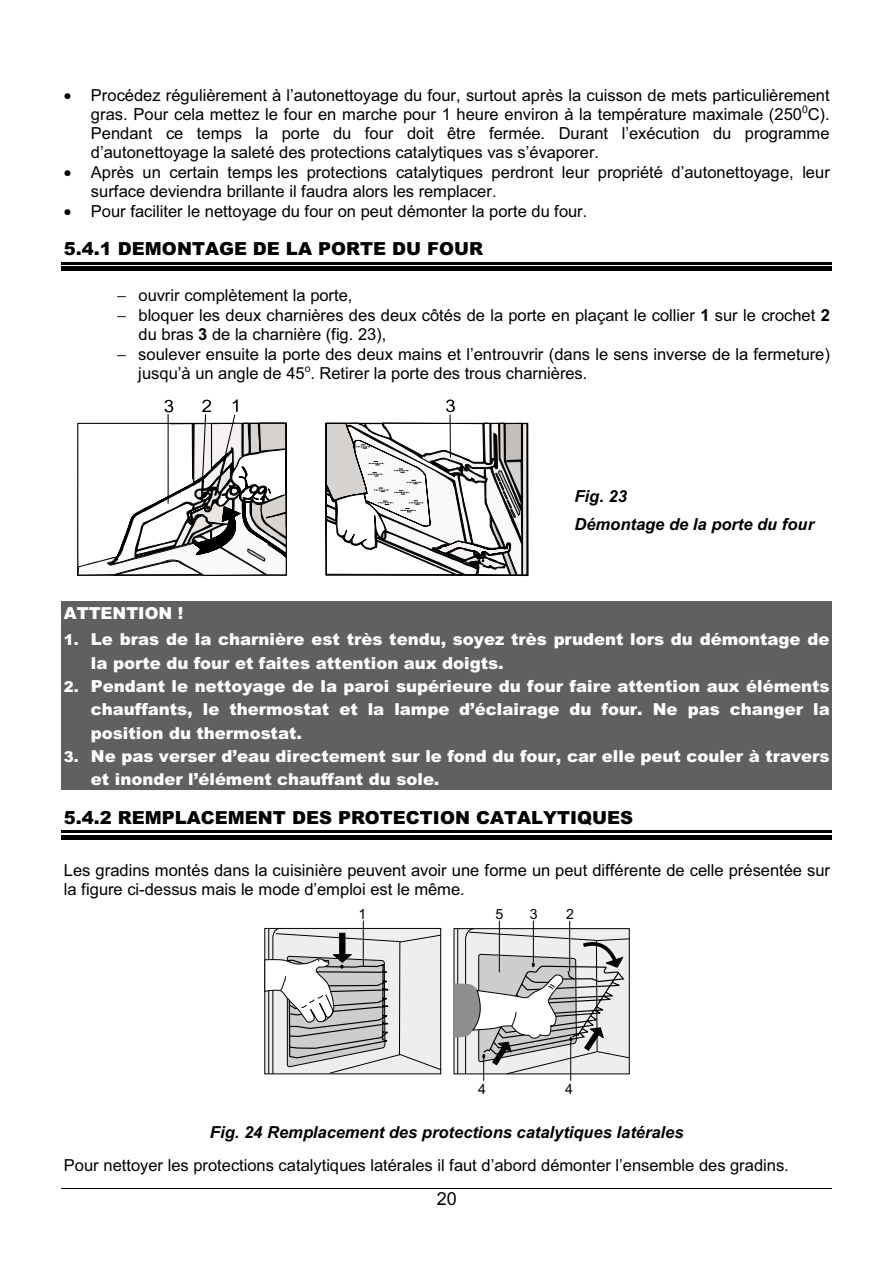
<style>
.page{position:relative;width:893px;height:1263px;background:#fff}
.page>*{position:absolute;margin:0;border:0;box-sizing:border-box;transform-origin:0 0}
.t1{font:900 18px "Arial";color:#000}
.t2{font:18px "Arial";color:#000}
.t3{font:16.5px/19px "Arial";color:#000}
.t4{font:900 16.5px/23.2px "Arial";letter-spacing:-.005em;color:#fff}
.t5{font:italic 700 16.5px/27.9px "Arial";color:#000}
.t6{font:14.1px "Arial CE";color:#000}
.t7{font:10.5px "Arial";color:#000}
.s1{font-weight:700}
.s2{font-size:15px}
</style>
<div class="page">
<hr style="left:62px;top:1189px;width:770px;height:1px;background:#000">
<div style="left:62px;top:266px;width:769px;height:5px;background:#000"></div>
<hr style="left:62px;top:262px;width:769px;height:2px;background:#000">
<div style="left:62px;top:601px;width:769px;height:26px;background:#606060"></div>
<div style="left:62px;top:627px;width:769px;height:24px;background:#606060"></div>
<div style="left:62px;top:651px;width:769px;height:23px;background:#606060"></div>
<div style="left:62px;top:674px;width:769px;height:23px;background:#606060"></div>
<div style="left:62px;top:697px;width:769px;height:23px;background:#606060"></div>
<div style="left:62px;top:720px;width:769px;height:24px;background:#606060"></div>
<div style="left:62px;top:744px;width:769px;height:23px;background:#606060"></div>
<div style="left:62px;top:767px;width:769px;height:23px;background:#606060"></div>
<div style="left:62px;top:835px;width:769px;height:5px;background:#000"></div>
<hr style="left:62px;top:831px;width:769px;height:2px;background:#000">
<hr style="left:533px;top:921px;width:1px;height:41px;background:#000">
<hr style="left:499px;top:921px;width:1px;height:51px;background:#000">
<hr style="left:363px;top:921px;width:1px;height:46px;background:#000">
<hr style="left:569px;top:921px;width:1px;height:51px;background:#000">
<svg style="left:264px;top:928px;width:366px;height:153px"></svg>
<svg style="left:325px;top:422px;width:203px;height:155px"></svg>
<hr style="left:449px;top:414px;width:2px;height:43px;background:#000">
<svg style="left:446px;top:400px;width:9px;height:12px"></svg>
<svg style="left:77px;top:399px;width:210px;height:177px"></svg>
<p class="t3" style="left:64px;top:88px;width:767px;text-align:right">• Procédez régulièrement à l’autonettoyage du four, surtout après la cuisson de mets particulièrement gras. Pour cela mettez le four en marche pour 1 heure environ à la température maximale (250 C).</p>
<p class="t7" style="left:802px;top:105px;width:7px">0</p>
<p class="t3" style="left:91px;top:126px;width:740px">Pendant ce temps la porte du four doit être fermée. Durant l’exécution du programme d’autonettoyage la saleté des protections catalytiques vas s’évaporer.</p>
<p class="t3" style="left:91px;top:165px;width:740px;text-indent:-27px">• Après un certain temps les protections catalytiques perdront leur propriété d’autonettoyage, leur surface deviendra brillante il faudra alors les remplacer.</p>
<p class="t3" style="left:64px;top:204px;width:525px">• Pour faciliter le nettoyage du four on peut démonter la porte du four.</p>
<p class="t1" style="left:64px;top:242px;width:420px">5.4.1 DEMONTAGE DE LA PORTE DU FOUR</p>
<p class="t3" style="left:117px;top:287px;width:237px">− ouvrir complètement la porte,</p>
<p class="t3" style="left:117px;top:307px;width:714px">− bloquer les deux charnières des deux côtés de la porte en plaçant le collier <span class="s1">1</span> sur le crochet <span class="s1">2</span></p>
<p class="t3" style="left:138px;top:326px;width:249px">du bras <span class="s1">3</span> de la charnière (fig. 23),</p>
<p class="t3" style="left:117px;top:346px;width:714px">− soulever ensuite la porte des deux mains et l’entrouvrir (dans le sens inverse de la fermeture)</p>
<p class="t3" style="left:138px;top:366px;width:450px">jusqu’à un angle de 45 . Retirer la porte des trous charnières.</p>
<p class="t7" style="left:305px;top:364px;width:7px">o</p>
<p class="t5" style="left:574px;top:484px;width:241px">Fig. 23<br>Démontage de la porte du four</p>
<p class="t4" style="left:64px;top:603px;width:121px">ATTENTION !</p>
<p class="t4" style="left:91px;top:630px;width:740px;text-indent:-27px"><span class="s2">1.</span> Le bras de la charnière est très tendu, soyez très prudent lors du démontage de la porte du four et faites attention aux doigts.</p>
<p class="t4" style="left:91px;top:676px;width:740px;text-align:justify;text-indent:-27px"><span class="s2">2.</span> Pendant le nettoyage de la paroi supérieure du four faire attention aux éléments chauffants, le thermostat et la lampe d’éclairage du four. Ne pas changer la position du thermostat.</p>
<p class="t4" style="left:91px;top:746px;width:740px;text-indent:-27px"><span class="s2">3.</span> Ne pas verser d’eau directement sur le fond du four, car elle peut couler à travers et inonder l’élément chauffant du sole.</p>
<p class="t1" style="left:64px;top:811px;width:570px">5.4.2 REMPLACEMENT DES PROTECTION CATALYTIQUES</p>
<p class="t3" style="left:64px;top:862px;width:767px">Les gradins montés dans la cuisinière peuvent avoir une forme un peut différente de celle présentée sur la figure ci-dessus mais le mode d’emploi est le même.</p>
<p class="t6" style="left:358px;top:906px;width:9px">1</p>
<p class="t6" style="left:495px;top:906px;width:9px">5</p>
<p class="t6" style="left:529px;top:906px;width:9px">3</p>
<p class="t6" style="left:566px;top:906px;width:9px">2</p>
<p class="t6" style="left:478px;top:1081px;width:9px">4</p>
<p class="t6" style="left:565px;top:1081px;width:9px">4</p>
<p class="t5" style="left:210px;top:1120px;width:475px">Fig. 24 Remplacement des protections catalytiques latérales</p>
<p class="t3" style="left:64px;top:1157px;width:726px">Pour nettoyer les protections catalytiques latérales il faut d’abord démonter l’ensemble des gradins.</p>
<p class="t2" style="left:436px;top:1192px;width:22px">20</p>
</div>
